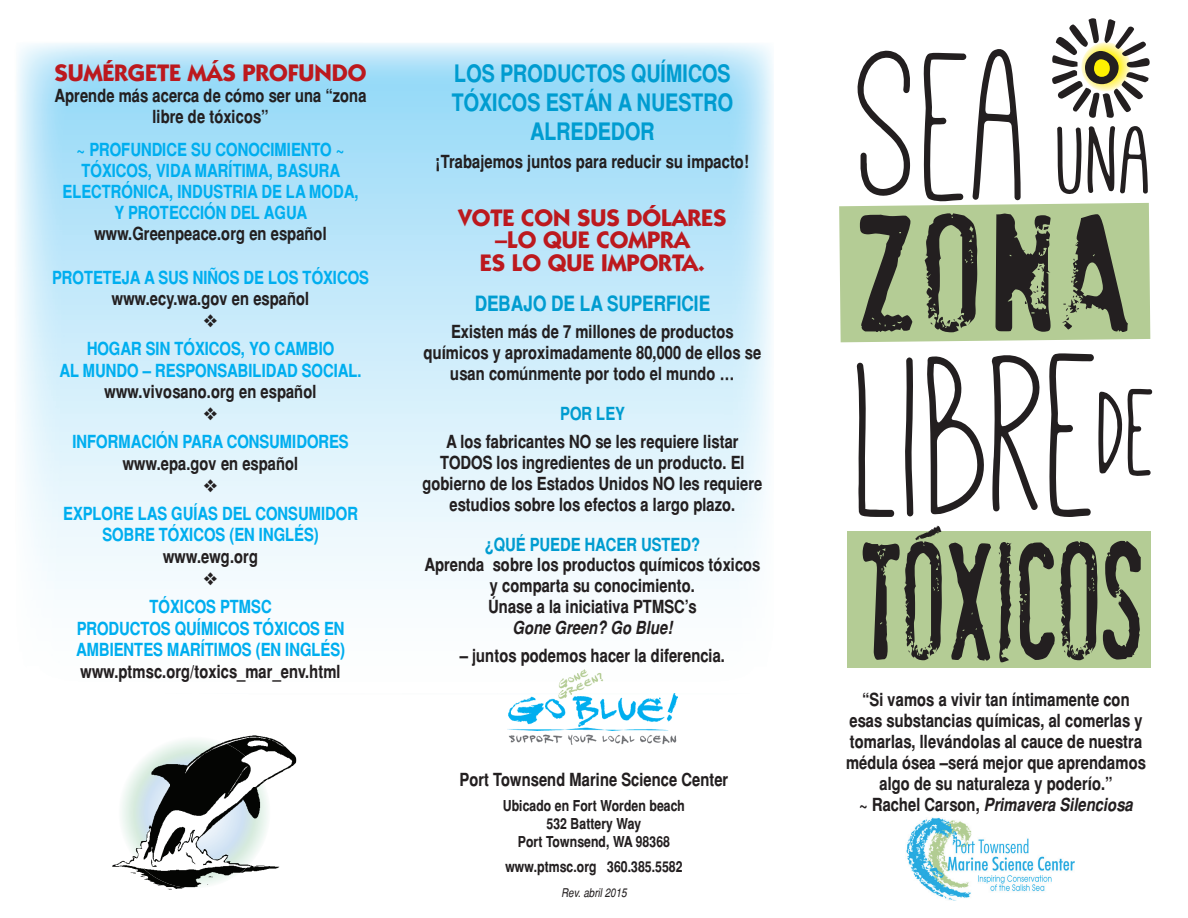
<style>
.page{position:relative;width:1188px;height:918px;background:#fff}
.page>*{position:absolute;margin:0;border:0;box-sizing:border-box;transform-origin:0 0}
.t1{font:700 24px/22.5px "Itc Kabel LT";color:#bc191e;text-align:center}
.t2{font:700 24px/28.8px "Switzerland Narrow";color:#009cd0;text-align:center}
.t3{font:700 21px "Switzerland Narrow";color:#009cd0}
.t4{font:700 18px/21px "Switzerland Narrow";color:#231f20;text-align:center}
.t5{font:700 18px/21.6px "Switzerland Narrow";color:#00aeef;text-align:center}
.t6{font:700 18px "Switzerland Narrow";color:#009cd0}
.t7{font:italic 700 18px "Switzerland Narrow";color:#231f20}
.t8{font:700 15px/18px "Switzerland Narrow";color:#231f20;text-align:center}
.t9{font:italic 12px "Switzerland Narrow";color:#231f20}
.s1{font-style:italic}
</style>
<div class="page">
<img style="left:112px;top:735px;width:184px;height:154px">
<img style="left:119px;top:737px;width:151px;height:151px;border-radius:76px">
<img style="left:508px;top:669px;width:169px;height:75px">
<img style="left:906px;top:818px;width:169px;height:83px">
<div style="left:847px;top:531px;width:303px;height:136px;background:#b4cc95"></div>
<svg style="left:857px;top:353px;width:295px;height:164px"></svg>
<svg style="left:839px;top:19px;width:311px;height:323px"></svg>
<svg style="left:863px;top:526px;width:278px;height:136px"></svg>
<svg style="left:204px;top:314px;width:13px;height:13px"></svg>
<svg style="left:204px;top:407px;width:13px;height:13px"></svg>
<svg style="left:204px;top:479px;width:13px;height:13px"></svg>
<svg style="left:204px;top:572px;width:13px;height:13px"></svg>
<h1 class="t1" style="left:55px;top:61px;width:314px">SUMÉRGETE MÁS PROFUNDO</h1>
<p class="t4" style="left:55px;top:85px;width:314px">Aprende más acerca de cómo ser una “zona libre de tóxicos”</p>
<p class="t5" style="left:63px;top:139px;width:297px;line-height:21px">~ PROFUNDICE SU CONOCIMIENTO ~<br>TÓXICOS, VIDA MARÍTIMA, BASURA<br>ELECTRÓNICA, INDUSTRIA DE LA MODA,<br>Y PROTECCIÓN DEL AGUA</p>
<p class="t4" style="left:94px;top:223px;width:234px">www.Greenpeace.org en español</p>
<p class="t5" style="left:52px;top:266px;width:318px">PROTETEJA A SUS NIÑOS DE LOS TÓXICOS</p>
<p class="t4" style="left:112px;top:288px;width:199px">www.ecy.wa.gov en español</p>
<p class="t5" style="left:59px;top:338px;width:304px">HOGAR SIN TÓXICOS, YO CAMBIO<br>AL MUNDO – RESPONSABILIDAD SOCIAL.</p>
<p class="t4" style="left:105px;top:381px;width:213px">www.vivosano.org en español</p>
<p class="t5" style="left:72px;top:431px;width:278px">INFORMACIÓN PARA CONSUMIDORES</p>
<p class="t4" style="left:123px;top:453px;width:177px">www.epa.gov en español</p>
<p class="t5" style="left:63px;top:503px;width:296px">EXPLORE LAS GUÍAS DEL CONSUMIDOR<br>SOBRE TÓXICOS (EN INGLÉS)</p>
<p class="t4" style="left:163px;top:546px;width:96px">www.ewg.org</p>
<p class="t5" style="left:76px;top:596px;width:271px">TÓXICOS PTMSC<br>PRODUCTOS QUÍMICOS TÓXICOS EN<br>AMBIENTES MARÍTIMOS (EN INGLÉS)</p>
<p class="t4" style="left:81px;top:661px;width:262px">www.ptmsc.org/toxics_mar_env.html</p>
<h1 class="t2" style="left:452px;top:59px;width:283px">LOS PRODUCTOS QUÍMICOS<br>TÓXICOS ESTÁN A NUESTRO<br>ALREDEDOR</h1>
<p class="t4" style="left:436px;top:151px;width:315px">¡Trabajemos juntos para reducir su impacto!</p>
<h1 class="t1" style="left:458px;top:206px;width:270px">VOTE CON SUS DÓLARES –LO QUE COMPRA<br>ES LO QUE IMPORTA.</h1>
<p class="t3" style="left:475px;top:291px;width:237px">DEBAJO DE LA SUPERFICIE</p>
<p class="t4" style="left:424px;top:321px;width:339px">Existen más de 7 millones de productos químicos y aproximadamente 80,000 de ellos se usan comúnmente por todo el mundo …</p>
<p class="t6" style="left:560px;top:403px;width:66px">POR LEY</p>
<p class="t4" style="left:422px;top:431px;width:342px">A los fabricantes NO se les requiere listar TODOS los ingredientes de un producto. El gobierno de los Estados Unidos NO les requiere estudios sobre los efectos a largo plazo.</p>
<p class="t6" style="left:485px;top:534px;width:217px">¿QUÉ PUEDE HACER USTED?</p>
<p class="t4" style="left:424px;top:554px;width:338px">Aprenda sobre los productos químicos tóxicos y comparta su conocimiento.<br>Únase a la iniciativa PTMSC’s</p>
<p class="t7" style="left:513px;top:617px;width:161px">Gone Green? Go Blue!</p>
<p class="t4" style="left:460px;top:645px;width:267px">– juntos podemos hacer la diferencia.</p>
<p class="t4" style="left:460px;top:769px;width:270px">Port Townsend Marine Science Center</p>
<p class="t8" style="left:503px;top:797px;width:184px">Ubicado en Fort Worden beach<br>532 Battery Way<br>Port Townsend, WA 98368</p>
<p class="t8" style="left:505px;top:857px;width:179px">www.ptmsc.org 360.385.5582</p>
<p class="t9" style="left:561px;top:885px;width:67px">Rev. abril 2015</p>
<p class="t4" style="left:846px;top:689px;width:301px">“Si vamos a vivir tan íntimamente con esas substancias químicas, al comerlas y tomarlas, llevándolas al cauce de nuestra médula ósea –será mejor que aprendamos algo de su naturaleza y poderío.”<br>~ Rachel Carson, <span class="s1">Primavera Silenciosa</span></p>
</div>
